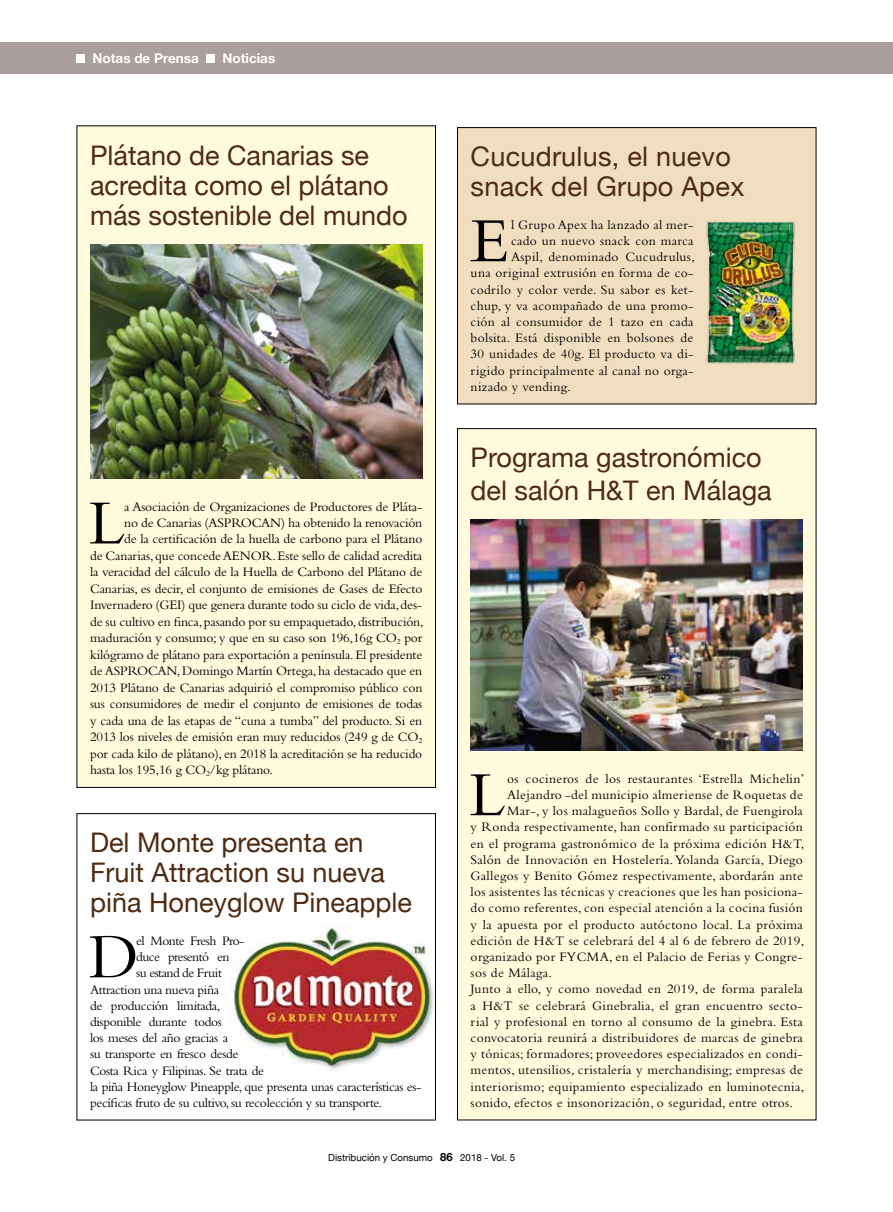
<style>
.page{position:relative;width:893px;height:1212px;background:#fff}
.page>*{position:absolute;margin:0;border:0;box-sizing:border-box;transform-origin:0 0}
.t1{font:65.55px "Bembo";color:#000}
.t2{font:27px/30px "Helvetica Neue";color:#4e2b13}
.t3{font:13.5px "Bembo";letter-spacing:.025em;color:#000}
.t4{font:13.5px "Bembo";letter-spacing:-.01em;color:#000}
.t5{font:13.5px "Bembo";letter-spacing:-.025em;color:#000}
.t6{font:13.5px "Bembo";letter-spacing:-.04em;color:#000}
.t7{font:700 13.5px "Helvetica Neue";color:#fff}
.t8{font:9.75px "Helvetica Neue";color:#000}
.s1{font-weight:700;font-size:11.25px}
</style>
<div class="page">
<img style="left:231px;top:926px;width:206px;height:145px">
<div style="left:77px;top:126px;width:358px;height:661px;background:#fffadc"></div>
<img style="left:90px;top:245px;width:332px;height:233px">
<div style="left:457px;top:429px;width:359px;height:691px;background:#fffadc"></div>
<img style="left:471px;top:519px;width:332px;height:231px">
<div style="left:77px;top:813px;width:359px;height:307px;border:1px solid #000"></div>
<div style="left:457px;top:128px;width:359px;height:276px;background:#f0debf"></div>
<div style="left:457px;top:127px;width:359px;height:277px;border:1px solid #000"></div>
<img style="left:706px;top:221px;width:89px;height:143px">
<div style="left:0;top:43px;width:893px;height:31px;background:#aa9f9d"></div>
<div style="left:77px;top:54px;width:8px;height:9px;background:#fff"></div>
<div style="left:206px;top:54px;width:9px;height:9px;background:#fff"></div>
<p class="t7" style="left:93px;top:47px;width:108px">Notas de Prensa</p>
<p class="t7" style="left:223px;top:47px;width:54px">Noticias</p>
<h2 class="t2" style="left:90px;top:141px;width:319px">Plátano de Canarias se acredita como el plátano más sostenible del mundo</h2>
<h1 class="t1" style="left:89px;top:485px;width:38px">L</h1>
<p class="t4" style="left:124px;top:499px;width:300px">a Asociación de Organizaciones de Productores de Pláta-</p>
<p class="t4" style="left:124px;top:515px;width:300px">no de Canarias (ASPROCAN) ha obtenido la renovación</p>
<p class="t4" style="left:124px;top:531px;width:300px">de la certificación de la huella de carbono para el Plátano</p>
<p class="t4" style="left:90px;top:548px;width:334px">de Canarias, que concede AENOR. Este sello de calidad acredita</p>
<p class="t4" style="left:90px;top:564px;width:334px">la veracidad del cálculo de la Huella de Carbono del Plátano de</p>
<p class="t4" style="left:90px;top:581px;width:334px">Canarias, es decir, el conjunto de emisiones de Gases de Efecto</p>
<p class="t4" style="left:90px;top:597px;width:334px">Invernadero (GEI) que genera durante todo su ciclo de vida, des-</p>
<p class="t4" style="left:90px;top:614px;width:335px">de su cultivo en finca, pasando por su empaquetado, distribución,</p>
<p class="t4" style="left:90px;top:630px;width:334px">maduración y consumo; y que en su caso son 196,16g CO<sub>2</sub> por</p>
<p class="t4" style="left:90px;top:647px;width:334px">kilógramo de plátano para exportación a península. El presidente</p>
<p class="t4" style="left:90px;top:663px;width:334px">de ASPROCAN, Domingo Martín Ortega, ha destacado que en</p>
<p class="t4" style="left:90px;top:680px;width:334px">2013 Plátano de Canarias adquirió el compromiso público con</p>
<p class="t4" style="left:90px;top:696px;width:334px">sus consumidores de medir el conjunto de emisiones de todas</p>
<p class="t4" style="left:90px;top:713px;width:334px">y cada una de las etapas de “cuna a tumba” del producto. Si en</p>
<p class="t4" style="left:90px;top:729px;width:334px">2013 los niveles de emisión eran muy reducidos (249 g de CO<sub>2</sub></p>
<p class="t4" style="left:90px;top:746px;width:334px">por cada kilo de plátano), en 2018 la acreditación se ha reducido</p>
<p class="t4" style="left:90px;top:762px;width:184px">hasta los 195,16 g CO<sub>2</sub>/kg plátano.</p>
<h2 class="t2" style="left:90px;top:829px;width:324px">Del Monte presenta en<br>Fruit Attraction su nueva piña Honeyglow Pineapple</h2>
<h1 class="t1" style="left:89px;top:918px;width:51px">D</h1>
<p class="t6" style="left:136px;top:933px;width:110px">el Monte Fresh Pro-</p>
<p class="t6" style="left:136px;top:949px;width:95px">duce presentó en</p>
<p class="t6" style="left:136px;top:965px;width:87px">su estand de Fruit</p>
<p class="t5" style="left:90px;top:981px;width:130px">Attraction una nueva piña</p>
<p class="t5" style="left:90px;top:997px;width:132px">de producción limitada,</p>
<p class="t5" style="left:90px;top:1014px;width:133px">disponible durante todos</p>
<p class="t5" style="left:90px;top:1030px;width:139px">los meses del año gracias a</p>
<p class="t5" style="left:90px;top:1046px;width:150px">su transporte en fresco desde</p>
<p class="t5" style="left:90px;top:1062px;width:176px">Costa Rica y Filipinas. Se trata de</p>
<p class="t5" style="left:90px;top:1078px;width:333px">la piña Honeyglow Pineapple, que presenta unas características es-</p>
<p class="t5" style="left:90px;top:1095px;width:294px">pecíficas fruto de su cultivo, su recolección y su transporte.</p>
<h2 class="t2" style="left:471px;top:143px;width:275px">Cucudrulus, el nuevo snack del Grupo Apex</h2>
<h1 class="t1" style="left:470px;top:202px;width:40px">E</h1>
<p class="t3" style="left:511px;top:217px;width:184px">l Grupo Apex ha lanzado al mer-</p>
<p class="t3" style="left:511px;top:233px;width:184px">cado un nuevo snack con marca</p>
<p class="t3" style="left:511px;top:249px;width:185px">Aspil, denominado Cucudrulus,</p>
<p class="t3" style="left:471px;top:265px;width:224px">una original extrusión en forma de co-</p>
<p class="t3" style="left:471px;top:282px;width:224px">codrilo y color verde. Su sabor es ket-</p>
<p class="t3" style="left:471px;top:298px;width:224px">chup, y va acompañado de una promo-</p>
<p class="t3" style="left:471px;top:314px;width:224px">ción al consumidor de 1 tazo en cada</p>
<p class="t3" style="left:471px;top:330px;width:224px">bolsita. Está disponible en bolsones de</p>
<p class="t3" style="left:471px;top:346px;width:224px">30 unidades de 40g. El producto va di-</p>
<p class="t3" style="left:471px;top:363px;width:224px">rigido principalmente al canal no orga-</p>
<p class="t3" style="left:471px;top:379px;width:102px">nizado y vending.</p>
<h2 class="t2" style="left:471px;top:443px;width:303px;line-height:32.4px">Programa gastronómico del salón H&amp;T en Málaga</h2>
<h1 class="t1" style="left:469px;top:756px;width:38px">L</h1>
<p class="t3" style="left:507px;top:771px;width:299px">os cocineros de los restaurantes ‘Estrella Michelin’</p>
<p class="t3" style="left:507px;top:787px;width:297px">Alejandro -del municipio almeriense de Roquetas de</p>
<p class="t3" style="left:507px;top:803px;width:297px">Mar-, y los malagueños Sollo y Bardal, de Fuengirola</p>
<p class="t3" style="left:471px;top:819px;width:334px">y Ronda respectivamente, han confirmado su participación</p>
<p class="t3" style="left:471px;top:835px;width:335px">en el programa gastronómico de la próxima edición H&amp;T,</p>
<p class="t3" style="left:471px;top:852px;width:334px">Salón de Innovación en Hostelería. Yolanda García, Diego</p>
<p class="t3" style="left:471px;top:868px;width:334px">Gallegos y Benito Gómez respectivamente, abordarán ante</p>
<p class="t3" style="left:471px;top:884px;width:334px">los asistentes las técnicas y creaciones que les han posiciona-</p>
<p class="t3" style="left:471px;top:900px;width:334px">do como referentes, con especial atención a la cocina fusión</p>
<p class="t3" style="left:471px;top:916px;width:334px">y la apuesta por el producto autóctono local. La próxima</p>
<p class="t3" style="left:471px;top:933px;width:335px">edición de H&amp;T se celebrará del 4 al 6 de febrero de 2019,</p>
<p class="t3" style="left:471px;top:949px;width:334px">organizado por FYCMA, en el Palacio de Ferias y Congre-</p>
<p class="t3" style="left:471px;top:965px;width:83px">sos de Málaga.</p>
<p class="t3" style="left:471px;top:981px;width:334px">Junto a ello, y como novedad en 2019, de forma paralela</p>
<p class="t3" style="left:471px;top:997px;width:334px">a H&amp;T se celebrará Ginebralia, el gran encuentro secto-</p>
<p class="t3" style="left:471px;top:1014px;width:334px">rial y profesional en torno al consumo de la ginebra. Esta</p>
<p class="t3" style="left:471px;top:1030px;width:334px">convocatoria reunirá a distribuidores de marcas de ginebra</p>
<p class="t3" style="left:471px;top:1046px;width:334px">y tónicas; formadores; proveedores especializados en condi-</p>
<p class="t3" style="left:471px;top:1062px;width:334px">mentos, utensilios, cristalería y merchandising; empresas de</p>
<p class="t3" style="left:471px;top:1078px;width:335px">interiorismo; equipamiento especializado en luminotecnia,</p>
<p class="t3" style="left:471px;top:1095px;width:324px">sonido, efectos e insonorización, o seguridad, entre otros.</p>
<p class="t8" style="left:328px;top:1150px;width:188px">Distribución y Consumo <span class="s1">86</span> 2018 - Vol. 5</p>
</div>
